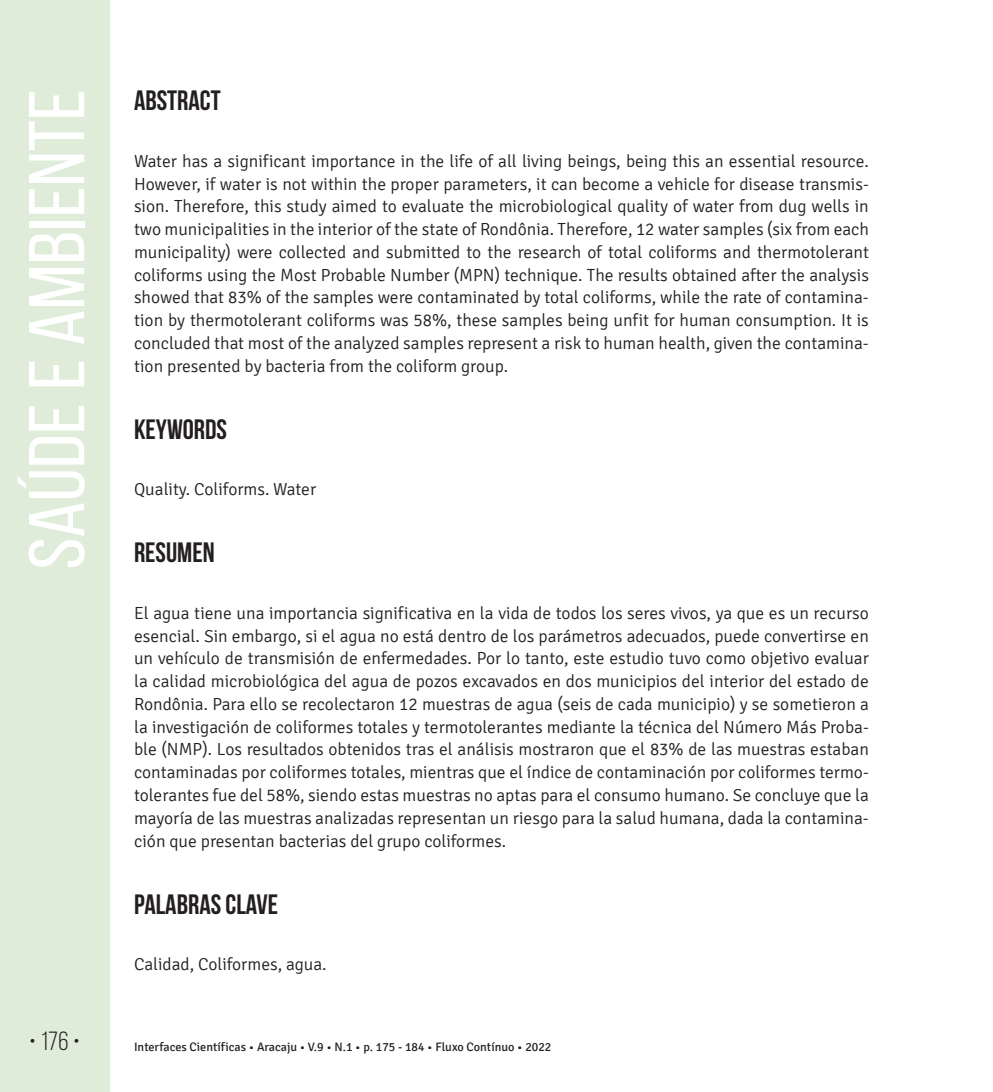
<style>
.page{position:relative;width:993px;height:1092px;background:#fff}
.page>*{position:absolute;margin:0;border:0;box-sizing:border-box;transform-origin:0 0}
.t1{font:78.75px "Bebas Neue";color:#fff;scale:1.09 1}
.t2{font:700 28px "Bebas Neue";color:#231f20}
.t3{font:26.25px "Bebas Neue";color:#231f20}
.t4{font:300 17.5px/22.8px "Signika";color:#231f20;text-align:justify}
.t5{font:12.25px "Signika";color:#231f20}
</style>
<div class="page">
<div style="left:0;top:0;width:109px;height:1091px;background:#deecd9"></div>
<h1 class="t1" style="left:14px;top:569px;width:442px;rotate:-90deg">Saúde e Ambiente</h1>
<h2 class="t2" style="left:134px;top:85px;width:88px">ABSTRACT</h2>
<p class="t4" style="left:134px;top:150px;width:736px">Water has a significant importance in the life of all living beings, being this an essential resource.<br>However, if water is not within the proper parameters, it can become a vehicle for disease transmis&shy;sion. Therefore, this study aimed to evaluate the microbiological quality of water from dug wells in two municipalities in the interior of the state of Rondônia. Therefore, 12 water samples (six from each municipality) were collected and submitted to the research of total coliforms and thermotolerant coliforms using the Most Probable Number (MPN) technique. The results obtained after the analysis showed that 83% of the samples were contaminated by total coliforms, while the rate of contamina&shy;tion by thermotolerant coliforms was 58%, these samples being unfit for human consumption. It is concluded that most of the analyzed samples represent a risk to human health, given the contamina&shy;tion presented by bacteria from the coliform group.</p>
<h2 class="t2" style="left:134px;top:414px;width:94px">KEYWORDS</h2>
<p class="t4" style="left:134px;top:478px;width:184px">Quality. Coliforms. Water</p>
<h2 class="t2" style="left:134px;top:537px;width:82px">RESUMEN</h2>
<p class="t4" style="left:134px;top:602px;width:736px">El agua tiene una importancia significativa en la vida de todos los seres vivos, ya que es un recurso esencial. Sin embargo, si el agua no está dentro de los parámetros adecuados, puede convertirse en un vehículo de transmisión de enfermedades. Por lo tanto, este estudio tuvo como objetivo evaluar la calidad microbiológica del agua de pozos excavados en dos municipios del interior del estado de Rondônia. Para ello se recolectaron 12 muestras de agua (seis de cada municipio) y se sometieron a la investigación de coliformes totales y termotolerantes mediante la técnica del Número Más Proba&shy;ble (NMP). Los resultados obtenidos tras el análisis mostraron que el 83% de las muestras estaban contaminadas por coliformes totales, mientras que el índice de contaminación por coliformes termo&shy;tolerantes fue del 58%, siendo estas muestras no aptas para el consumo humano. Se concluye que la mayoría de las muestras analizadas representan un riesgo para la salud humana, dada la contamina&shy;ción que presentan bacterias del grupo coliformes.</p>
<h2 class="t2" style="left:134px;top:888px;width:146px">PALABRAS CLAVE</h2>
<p class="t4" style="left:134px;top:953px;width:194px">Calidad, Coliformes, agua.</p>
<h3 class="t3" style="left:29px;top:1026px;width:52px">• 176 •</h3>
<p class="t5" style="left:134px;top:1040px;width:418px">Interfaces Científicas • Aracaju • V.9 • N.1 • p. 175 - 184 • Fluxo Contínuo • 2022</p>
</div>
